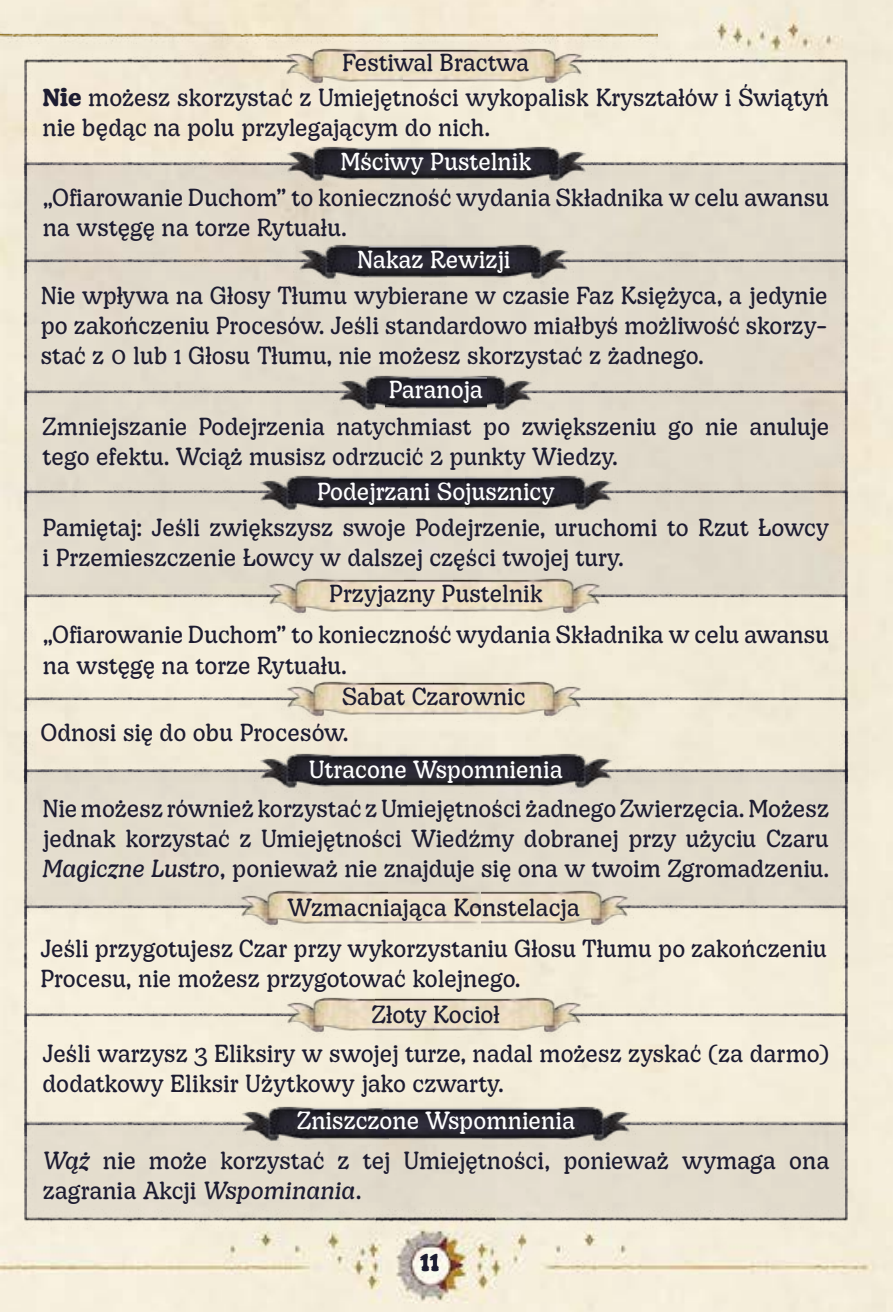
<style>
.page{position:relative;width:893px;height:1312px;background:#fff}
.page>*{position:absolute;margin:0;border:0;box-sizing:border-box;transform-origin:0 0}
.t1{font:500 25px "Decoy";color:#1c1c31}
.t2{font:300 23.5px/30px "Decoy";letter-spacing:-.005em;color:#1d1c31}
.t3{font:300 23.5px "Decoy";letter-spacing:-.005em;color:#fff}
.s1{font-weight:700}
.s2{font-style:italic}
</style>
<div class="page">
<img style="left:0;top:0;width:893px;height:1311px">
<img style="left:0;top:14px;width:657px;height:34px">
<img style="left:3px;top:42px;width:374px;height:689px">
<img style="left:3px;top:731px;width:374px;height:507px">
<img style="left:377px;top:783px;width:491px;height:455px">
<img style="left:377px;top:42px;width:491px;height:719px">
<img style="left:4px;top:154px;width:277px;height:21px">
<img style="left:591px;top:154px;width:277px;height:21px">
<img style="left:3px;top:251px;width:291px;height:22px">
<img style="left:574px;top:251px;width:294px;height:22px">
<img style="left:3px;top:382px;width:331px;height:22px">
<img style="left:538px;top:382px;width:330px;height:22px">
<img style="left:3px;top:482px;width:251px;height:21px">
<img style="left:617px;top:482px;width:251px;height:21px">
<img style="left:3px;top:897px;width:232px;height:21px">
<img style="left:634px;top:897px;width:234px;height:21px">
<img style="left:3px;top:761px;width:251px;height:22px">
<img style="left:617px;top:761px;width:251px;height:22px">
<img style="left:3px;top:1005px;width:278px;height:21px">
<img style="left:586px;top:1005px;width:282px;height:21px">
<img style="left:3px;top:1113px;width:234px;height:22px">
<img style="left:635px;top:1113px;width:233px;height:22px">
<img style="left:3px;top:586px;width:260px;height:21px">
<img style="left:605px;top:586px;width:263px;height:21px">
<img style="left:3px;top:689px;width:278px;height:21px">
<img style="left:586px;top:689px;width:282px;height:21px">
<img style="left:486px;top:366px;width:52px;height:49px">
<img style="left:334px;top:366px;width:152px;height:49px">
<img style="left:417px;top:366px;width:36px;height:49px">
<img style="left:446px;top:235px;width:128px;height:49px">
<img style="left:294px;top:235px;width:75px;height:49px">
<img style="left:369px;top:235px;width:77px;height:49px">
<img style="left:477px;top:466px;width:140px;height:49px">
<img style="left:254px;top:466px;width:146px;height:49px">
<img style="left:400px;top:466px;width:77px;height:49px">
<img style="left:468px;top:137px;width:123px;height:49px">
<img style="left:281px;top:137px;width:111px;height:49px">
<img style="left:392px;top:137px;width:76px;height:49px">
<img style="left:479px;top:39px;width:108px;height:49px">
<img style="left:281px;top:39px;width:123px;height:49px">
<img style="left:404px;top:39px;width:75px;height:49px">
<img style="left:480px;top:569px;width:125px;height:49px">
<img style="left:263px;top:569px;width:141px;height:49px">
<img style="left:404px;top:569px;width:76px;height:49px">
<img style="left:281px;top:672px;width:305px;height:49px">
<img style="left:376px;top:672px;width:106px;height:49px">
<img style="left:477px;top:744px;width:140px;height:49px">
<img style="left:254px;top:744px;width:146px;height:49px">
<img style="left:400px;top:744px;width:77px;height:49px">
<img style="left:496px;top:881px;width:138px;height:49px">
<img style="left:235px;top:881px;width:129px;height:49px">
<img style="left:364px;top:881px;width:132px;height:49px">
<img style="left:281px;top:988px;width:305px;height:49px">
<img style="left:376px;top:988px;width:106px;height:49px">
<img style="left:526px;top:1097px;width:109px;height:48px">
<img style="left:237px;top:1097px;width:130px;height:48px">
<img style="left:367px;top:1097px;width:159px;height:48px">
<p class="t2" style="left:342px;top:47px;width:189px">Festiwal Bractwa</p>
<p class="t2" style="left:43px;top:81px;width:788px"><span class="s1">Nie</span> możesz skorzystać z Umiejętności wykopalisk Kryształów i Świątyń nie będąc na polu przylegającym do nich.</p>
<p class="t3" style="left:340px;top:143px;width:193px">Mściwy Pustelnik</p>
<p class="t2" style="left:43px;top:181px;width:788px">„Ofiarowanie Duchom” to konieczność wydania Składnika w celu awansu na wstęgę na torze Rytuału.</p>
<p class="t3" style="left:357px;top:242px;width:155px">Nakaz Rewizji</p>
<p class="t2" style="left:41px;top:279px;width:788px;text-align:justify">Nie wpływa na Głosy Tłumu wybierane w czasie Faz Księżyca, a jedynie po zakończeniu Procesów. Jeśli standardowo miałbyś możliwość skorzy&shy;stać z 0 lub 1 Głosu Tłumu, nie możesz skorzystać z żadnego.</p>
<p class="t3" style="left:389px;top:372px;width:96px">Paranoja</p>
<p class="t2" style="left:43px;top:409px;width:788px">Zmniejszanie Podejrzenia natychmiast po zwiększeniu go nie anuluje tego efektu. Wciąż musisz odrzucić 2 punkty Wiedzy.</p>
<p class="t3" style="left:317px;top:473px;width:239px">Podejrzani Sojusznicy</p>
<p class="t2" style="left:42px;top:511px;width:788px">Pamiętaj: Jeśli zwiększysz swoje Podejrzenie, uruchomi to Rzut Łowcy i Przemieszczenie Łowcy w dalszej części twojej tury.</p>
<p class="t2" style="left:329px;top:577px;width:215px">Przyjazny Pustelnik</p>
<p class="t2" style="left:43px;top:618px;width:788px">„Ofiarowanie Duchom” to konieczność wydania Składnika w celu awansu na wstęgę na torze Rytuału.</p>
<p class="t2" style="left:342px;top:679px;width:185px">Sabat Czarownic</p>
<p class="t2" style="left:41px;top:715px;width:310px">Odnosi się do obu Procesów.</p>
<p class="t3" style="left:309px;top:751px;width:256px">Utracone Wspomnienia</p>
<p class="t2" style="left:43px;top:792px;width:788px;text-align:justify">Nie możesz również korzystać z Umiejętności żadnego Zwierzęcia. Możesz jednak korzystać z Umiejętności Wiedźmy dobranej przy użyciu Czaru <span class="s2">Magiczne Lustro</span>, ponieważ nie znajduje się ona w twoim Zgromadzeniu.</p>
<p class="t2" style="left:288px;top:890px;width:294px">Wzmacniająca Konstelacja</p>
<p class="t2" style="left:40px;top:931px;width:788px">Jeśli przygotujesz Czar przy wykorzystaniu Głosu Tłumu po zakończeniu<br>Procesu, nie możesz przygotować kolejnego.</p>
<p class="t2" style="left:372px;top:997px;width:130px">Złoty Kocioł</p>
<p class="t2" style="left:43px;top:1037px;width:788px">Jeśli warzysz 3 Eliksiry w swojej turze, nadal możesz zyskać (za darmo) dodatkowy Eliksir Użytkowy jako czwarty.</p>
<p class="t3" style="left:297px;top:1103px;width:280px">Zniszczone Wspomnienia</p>
<p class="t2" style="left:43px;top:1143px;width:788px"><span class="s2">Wąż</span> nie może korzystać z tej Umiejętności, ponieważ wymaga ona zagrania Akcji <span class="s2">Wspominania</span>.</p>
<p class="t1" style="left:420px;top:1240px;width:21px">11</p>
</div>
